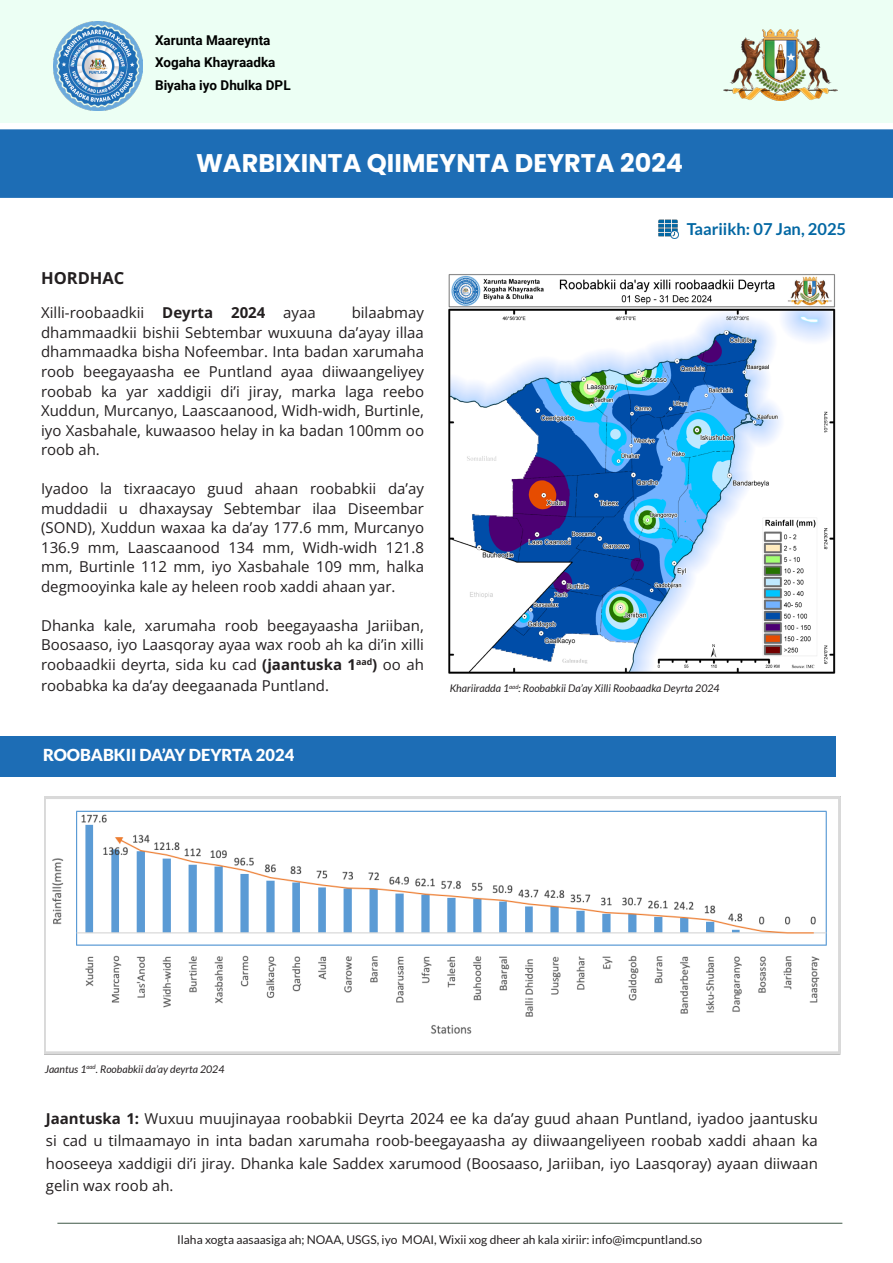
<style>
.page{position:relative;width:893px;height:1263px;background:#fff}
.page>*{position:absolute;margin:0;border:0;box-sizing:border-box;transform-origin:0 0}
.t1{font:700 25.5px "Poppins";color:#fff}
.t2{font:900 16.5px "Lato";color:#fff}
.t3{font:700 16.5px "Lato";color:#0267a3}
.t4{font:16.5px "Open Sans";color:#231f20}
.t5{font:15px/19.5px "Open Sans";color:#231f20;text-align:justify}
.t6{font:700 13.5px "Roboto";color:#000}
.t7{font:12px "Lato";color:#231f20}
.t8{font:italic 10.5px "Lato";color:#231f20}
</style>
<div class="page">
<hr style="left:57px;top:1223px;width:785px;height:1px;background:#3f5847">
<div style="left:0;top:736px;width:835px;height:41px;background:#1d6db5"></div>
<div style="left:0;top:0;width:893px;height:123px;background:#ecfff4"></div>
<img style="left:54px;top:22px;width:89px;height:89px">
<div style="left:0;top:129px;width:893px;height:69px;background:#1d6db5"></div>
<img style="left:448px;top:274px;width:388px;height:400px">
<img style="left:723px;top:29px;width:115px;height:71px">
<img style="left:44px;top:796px;width:797px;height:259px">
<img style="left:658px;top:219px;width:21px;height:20px">
<p class="t6" style="left:155px;top:30px;width:117px">Xarunta Maareynta</p>
<p class="t6" style="left:155px;top:53px;width:122px">Xogaha Khayraadka</p>
<p class="t6" style="left:155px;top:75px;width:137px">Biyaha iyo Dhulka DPL</p>
<p class="t1" style="left:196px;top:148px;width:489px">WARBIXINTA QIIMEYNTA DEYRTA 2024</p>
<p class="t3" style="left:687px;top:220px;width:161px">Taariikh: 07 Jan, 2025</p>
<p class="t4" style="left:41px;top:267px;width:85px">HORDHAC</p>
<p class="t5" style="left:41px;top:303px;width:276px">Xilli-roobaadkii Deyrta 2024 ayaa</p>
<p class="t5" style="left:41px;top:303px;width:384px;text-indent:311px">bilaabmay dhammaadkii bishii Sebtembar wuxuuna da’ayay illaa dhammaadka bisha Nofeembar. Inta badan xarumaha roob beegayaasha ee Puntland ayaa diiwaangeliyey roobab ka yar xaddigii di’i jiray, marka laga reebo Xuddun, Murcanyo, Laascaanood, Widh-widh, Burtinle, iyo Xasbahale, kuwaasoo helay in ka badan 100mm oo roob ah.</p>
<p class="t5" style="left:41px;top:478px;width:384px">Iyadoo la tixraacayo guud ahaan roobabkii da’ay muddadii u dhaxaysay Sebtembar ilaa Diseembar (SOND), Xuddun waxaa ka da’ay 177.6 mm, Murcanyo 136.9 mm, Laascaanood 134 mm, Widh-widh 121.8 mm, Burtinle 112 mm, iyo Xasbahale 109 mm, halka degmooyinka kale ay heleen roob xaddi ahaan yar.</p>
<p class="t5" style="left:41px;top:615px;width:384px">Dhanka kale, xarumaha roob beegayaasha Jariiban, Boosaaso, iyo Laasqoray ayaa wax roob ah ka di’in xilli roobaadkii deyrta, sida ku cad (jaantuska 1<sup>aad</sup>) oo ah</p>
<p class="t5" style="left:41px;top:675px;width:289px">roobabka ka da’ay deegaanada Puntland.</p>
<p class="t8" style="left:450px;top:683px;width:271px">Khariiradda 1<sup>aad</sup>: Roobabkii Da’ay Xilli Roobaadka Deyrta 2024</p>
<p class="t2" style="left:43px;top:745px;width:253px">ROOBABKII DA’AY DEYRTA 2024</p>
<p class="t8" style="left:45px;top:1063px;width:181px">Jaantus 1<sup>aad</sup>. Roobabkii da’ay deyrta 2024</p>
<p class="t5" style="left:46px;top:1106px;width:774px;line-height:22.5px">Jaantuska 1: Wuxuu muujinayaa roobabkii Deyrta 2024 ee ka da’ay guud ahaan Puntland, iyadoo jaantusku si cad u tilmaamayo in inta badan xarumaha roob-beegayaasha ay diiwaangeliyeen roobab xaddi ahaan ka hooseeya xaddigii di’i jiray. Dhanka kale Saddex xarumood (Boosaaso, Jariiban, iyo Laasqoray) ayaan diiwaan gelin wax roob ah.</p>
<p class="t7" style="left:177px;top:1233px;width:527px">Ilaha xogta aasaasiga ah; NOAA, USGS, iyo MOAI, Wixii xog dheer ah kala xiriir: info@imcpuntland.so</p>
</div>
